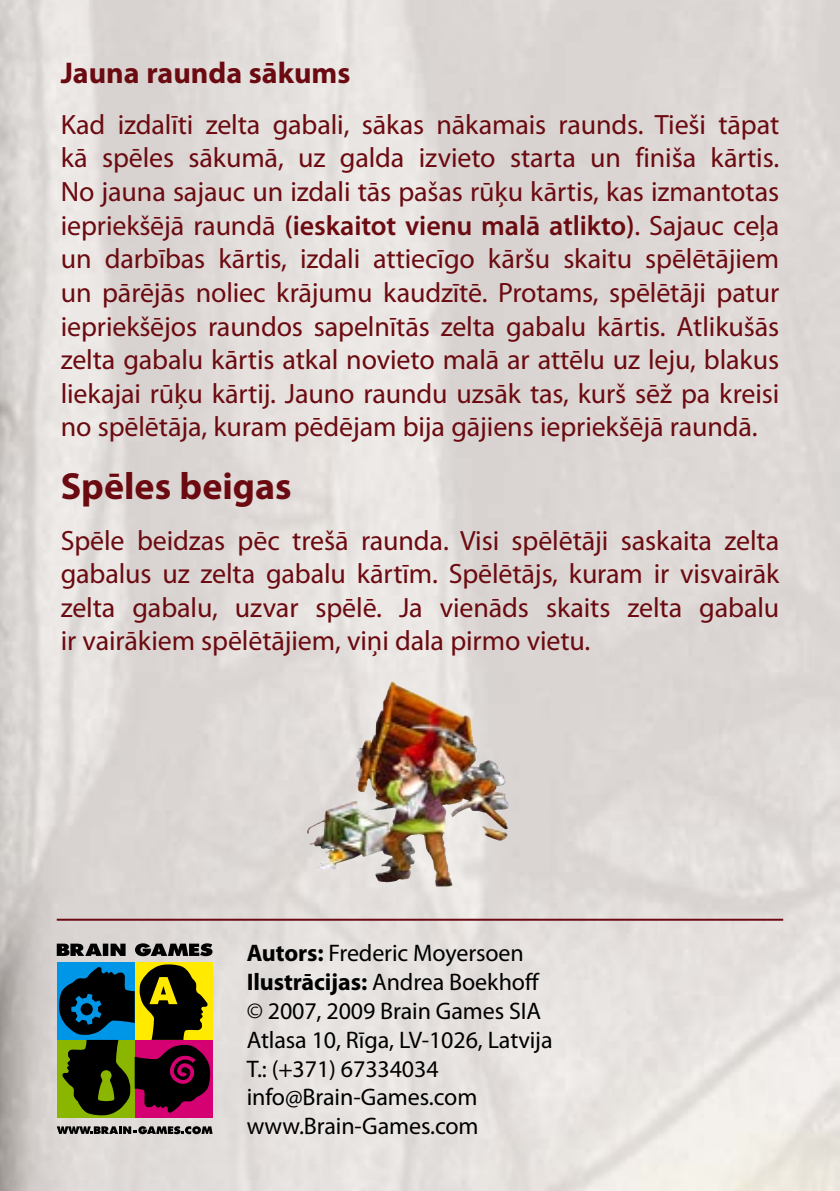
<style>
.page{position:relative;width:840px;height:1191px;background:#fff}
.page>*{position:absolute;margin:0;border:0;box-sizing:border-box;transform-origin:0 0}
.t1{font:700 38px "Myriad Pro";color:#6b0b11}
.t2{font:700 30px "Myriad Pro";color:#6b0b11}
.t3{font:28px/33.6px "Myriad Pro";letter-spacing:-.005em;color:#6b0b11;text-align:justify}
.t4{font:24px/28.8px "Myriad Pro";letter-spacing:-.005em;color:#000}
.s1{font-weight:600}
.s2{font-weight:700}
</style>
<div class="page">
<img style="left:0;top:0;width:839px;height:1191px">
<div style="left:57px;top:962px;width:78px;height:78px;background:#0096e8"></div>
<div style="left:135px;top:962px;width:77px;height:78px;background:#ffea00"></div>
<div style="left:57px;top:1040px;width:78px;height:77px;background:#8bb600"></div>
<div style="left:135px;top:1040px;width:77px;height:77px;background:#d50072"></div>
<svg style="left:59px;top:964px;width:151px;height:151px"></svg>
<svg style="left:57px;top:943px;width:155px;height:13px;background:#4d4b4a"></svg>
<svg style="left:57px;top:1126px;width:155px;height:8px"></svg>
<hr style="left:57px;top:918px;width:725px;height:2px;background:#6b0b11">
<img style="left:355px;top:681px;width:37px;height:111px">
<p class="t2" style="left:61px;top:56px;width:291px">Jauna raunda sākums</p>
<p class="t3" style="left:61px;top:108px;width:719px">Kad izdalīti zelta gabali, sākas nākamais raunds. Tieši tāpat kā spēles sākumā, uz galda izvieto starta un finiša kārtis.<br>No jauna sajauc un izdali tās pašas rūķu kārtis, kas izmantotas iepriekšējā raundā <span class="s1">(ieskaitot vienu malā atlikto)</span>. Sajauc ceļa un darbības kārtis, izdali attiecīgo kāršu skaitu spēlētājiem un pārējās noliec krājumu kaudzītē. Protams, spēlētāji patur iepriekšējos raundos sapelnītās zelta gabalu kārtis. Atlikušās zelta gabalu kārtis atkal novieto malā ar attēlu uz leju, blakus liekajai rūķu kārtij. Jauno raundu uzsāk tas, kurš sēž pa kreisi no spēlētāja, kuram pēdējam bija gājiens iepriekšējā raundā.</p>
<h1 class="t1" style="left:61px;top:465px;width:232px">Spēles beigas</h1>
<p class="t3" style="left:61px;top:524px;width:719px">Spēle beidzas pēc trešā raunda. Visi spēlētāji saskaita zelta gabalus uz zelta gabalu kārtīm. Spēlētājs, kuram ir visvairāk zelta gabalu, uzvar spēlē. Ja vienāds skaits zelta gabalu ir vairākiem spēlētājiem, viņi dala pirmo vietu.</p>
<p class="t4" style="left:246px;top:939px;width:307px"><span class="s2">Autors:</span> Frederic Moyersoen<br><span class="s2">Ilustrācijas:</span> Andrea Boekhoff © 2007, 2009 Brain Games SIA<br>Atlasa 10, Rīga, LV-1026, Latvija<br>T.: (+371) 67334034 info@Brain-Games.com www.Brain-Games.com</p>
</div>
